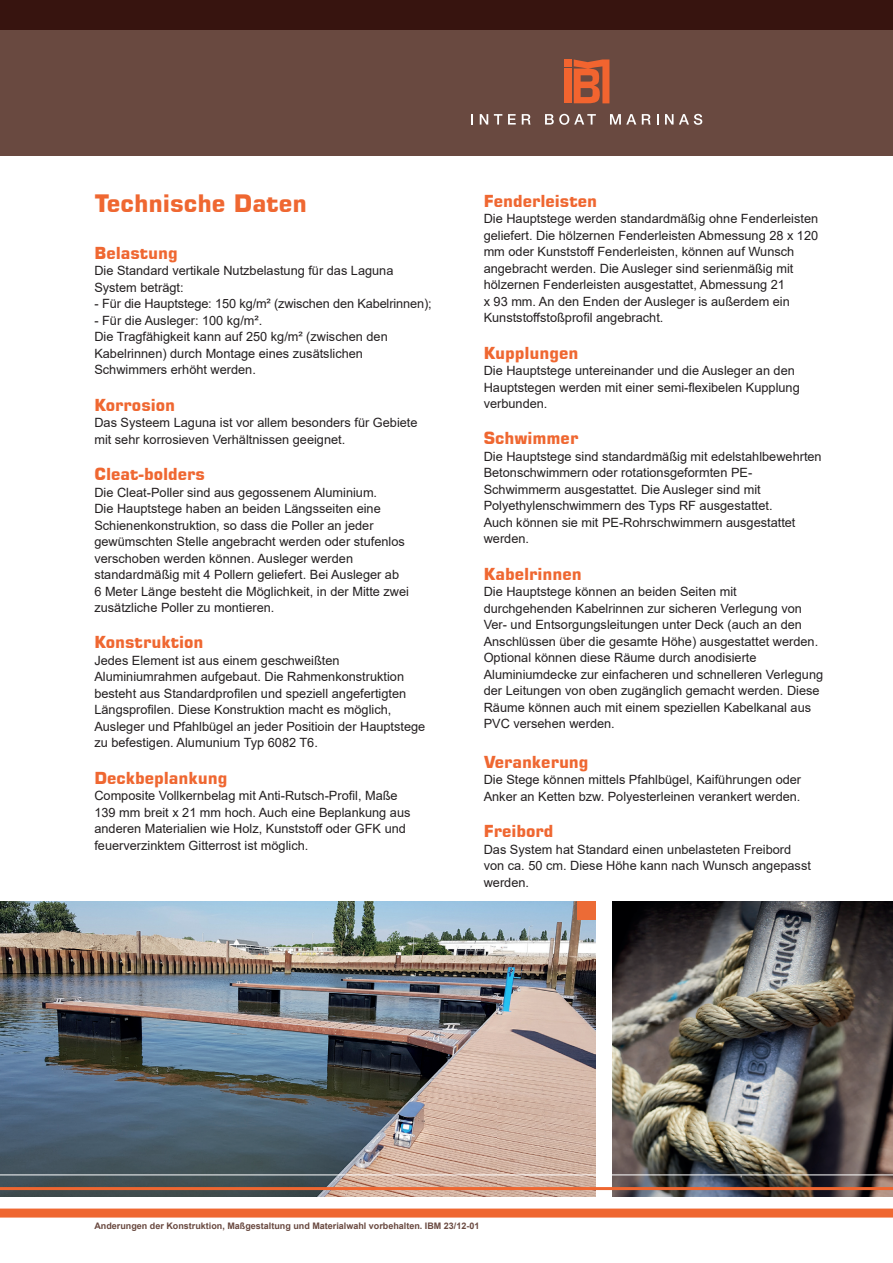
<style>
.page{position:relative;width:893px;height:1263px;background:#fff}
.page>*{position:absolute;margin:0;border:0;box-sizing:border-box;transform-origin:0 0}
.t1{font:700 24px "Square 721 BT";color:#ef6731}
.t2{font:700 16.5px "Square 721 BT";color:#ef6731}
.t3{font:12.75px/16.5px "Arial";color:#231f20}
.t4{font:700 9px "Arial";color:#694940}
</style>
<div class="page">
<div style="left:0;top:0;width:893px;height:155px;background:#694940"></div>
<div style="left:0;top:0;width:893px;height:30px;background:#37140f"></div>
<svg style="left:471px;top:114px;width:2px;height:11px"></svg>
<svg style="left:480px;top:114px;width:8px;height:11px"></svg>
<svg style="left:494px;top:114px;width:8px;height:11px"></svg>
<svg style="left:508px;top:114px;width:8px;height:11px"></svg>
<svg style="left:522px;top:114px;width:9px;height:11px"></svg>
<svg style="left:545px;top:114px;width:51px;height:11px"></svg>
<svg style="left:610px;top:114px;width:26px;height:11px"></svg>
<svg style="left:642px;top:114px;width:9px;height:11px"></svg>
<svg style="left:665px;top:114px;width:8px;height:11px"></svg>
<svg style="left:679px;top:114px;width:23px;height:11px"></svg>
<svg style="left:574px;top:59px;width:35px;height:44px"></svg>
<div style="left:564px;top:69px;width:7px;height:34px;background:#f2642f"></div>
<div style="left:564px;top:59px;width:7px;height:8px;background:#f2642f"></div>
<div style="left:0;top:1208px;width:893px;height:9px;background:#ef6731"></div>
<img style="left:0;top:901px;width:595px;height:296px">
<img style="left:612px;top:901px;width:281px;height:296px">
<hr style="left:0;top:1187px;width:893px;height:3px;background:#ef6731">
<hr style="left:0;top:1174px;width:893px;height:1px;background:#fff">
<div style="left:577px;top:901px;width:18px;height:18px;background:#ec6b36"></div>
<h1 class="t1" style="left:94px;top:189px;width:214px">Technische Daten</h1>
<p class="t2" style="left:484px;top:191px;width:115px">Fenderleisten</p>
<p class="t3" style="left:484px;top:210px;width:336px">Die Hauptstege werden standardmäßig ohne Fenderleisten geliefert. Die hölzernen Fenderleisten Abmessung 28 x 120 mm oder Kunststoff Fenderleisten, können auf Wunsch angebracht werden. Die Ausleger sind serienmäßig mit hölzernen Fenderleisten ausgestattet, Abmessung 21<br>x 93 mm. An den Enden der Ausleger is außerdem ein Kunststoffstoßprofil angebracht.</p>
<p class="t2" style="left:484px;top:343px;width:96px">Kupplungen</p>
<p class="t3" style="left:484px;top:362px;width:318px">Die Hauptstege untereinander und die Ausleger an den<br>Hauptstegen werden mit einer semi-flexibelen Kupplung verbunden.</p>
<p class="t2" style="left:484px;top:428px;width:96px">Schwimmer</p>
<p class="t3" style="left:484px;top:448px;width:340px">Die Hauptstege sind standardmäßig mit edelstahlbewehrten Betonschwimmern oder rotationsgeformten PE-Schwimmerm ausgestattet. Die Ausleger sind mit Polyethylenschwimmern des Typs RF ausgestattet.<br>Auch können sie mit PE-Rohrschwimmern ausgestattet werden.</p>
<p class="t2" style="left:484px;top:564px;width:99px">Kabelrinnen</p>
<p class="t3" style="left:484px;top:583px;width:341px">Die Hauptstege können an beiden Seiten mit durchgehenden Kabelrinnen zur sicheren Verlegung von Ver- und Entsorgungsleitungen unter Deck (auch an den Anschlüssen über die gesamte Höhe) ausgestattet werden.<br>Optional können diese Räume durch anodisierte Aluminiumdecke zur einfacheren und schnelleren Verlegung der Leitungen von oben zugänglich gemacht werden. Diese Räume können auch mit einem speziellen Kabelkanal aus PVC versehen werden.</p>
<p class="t2" style="left:484px;top:752px;width:106px">Verankerung</p>
<p class="t3" style="left:484px;top:771px;width:319px">Die Stege können mittels Pfahlbügel, Kaiführungen oder<br>Anker an Ketten bzw. Polyesterleinen verankert werden.</p>
<p class="t2" style="left:484px;top:821px;width:71px">Freibord</p>
<p class="t3" style="left:484px;top:841px;width:329px">Das System hat Standard einen unbelasteten Freibord von ca. 50 cm. Diese Höhe kann nach Wunsch angepasst werden.</p>
<p class="t2" style="left:94px;top:243px;width:85px">Belastung</p>
<p class="t3" style="left:94px;top:263px;width:301px">Die Standard vertikale Nutzbelastung für das Laguna<br>System beträgt:</p>
<p class="t3" style="left:94px;top:296px;width:339px">- Für die Hauptstege: 150 kg/m² (zwischen den Kabelrinnen);</p>
<p class="t3" style="left:94px;top:312px;width:295px">- Für die Ausleger: 100 kg/m².<br>Die Tragfähigkeit kann auf 250 kg/m² (zwischen den Kabelrinnen) durch Montage eines zusätslichen Schwimmers erhöht werden.</p>
<p class="t2" style="left:94px;top:395px;width:82px">Korrosion</p>
<p class="t3" style="left:94px;top:414px;width:325px">Das Systeem Laguna ist vor allem besonders für Gebiete mit sehr korrosieven Verhältnissen geeignet.</p>
<p class="t2" style="left:94px;top:464px;width:112px">Cleat-bolders</p>
<p class="t3" style="left:94px;top:484px;width:316px">Die Cleat-Poller sind aus gegossenem Aluminium.<br>Die Hauptstege haben an beiden Längsseiten eine Schienenkonstruktion, so dass die Poller an jeder gewümschten Stelle angebracht werden oder stufenlos verschoben werden können. Ausleger werden standardmäßig mit 4 Pollern geliefert. Bei Ausleger ab 6 Meter Länge besteht die Möglichkeit, in der Mitte zwei zusätzliche Poller zu montieren.</p>
<p class="t2" style="left:94px;top:632px;width:111px">Konstruktion</p>
<p class="t3" style="left:94px;top:652px;width:332px">Jedes Element ist aus einem geschweißten Aluminiumrahmen aufgebaut. Die Rahmenkonstruktion besteht aus Standardprofilen und speziell angefertigten Längsprofilen. Diese Konstruktion macht es möglich, Ausleger und Pfahlbügel an jeder Positioin der Hauptstege zu befestigen. Alumunium Typ 6082 T6.</p>
<p class="t2" style="left:94px;top:768px;width:134px">Deckbeplankung</p>
<p class="t3" style="left:94px;top:787px;width:318px">Composite Vollkernbelag mit Anti-Rutsch-Profil, Maße 139 mm breit x 21 mm hoch. Auch eine Beplankung aus anderen Materialien wie Holz, Kunststoff oder GFK und feuerverzinktem Gitterrost ist möglich.</p>
<p class="t4" style="left:94px;top:1219px;width:387px">Anderungen der Konstruktion, Maßgestaltung und Materialwahl vorbehalten. IBM 23/12-01</p>
</div>
